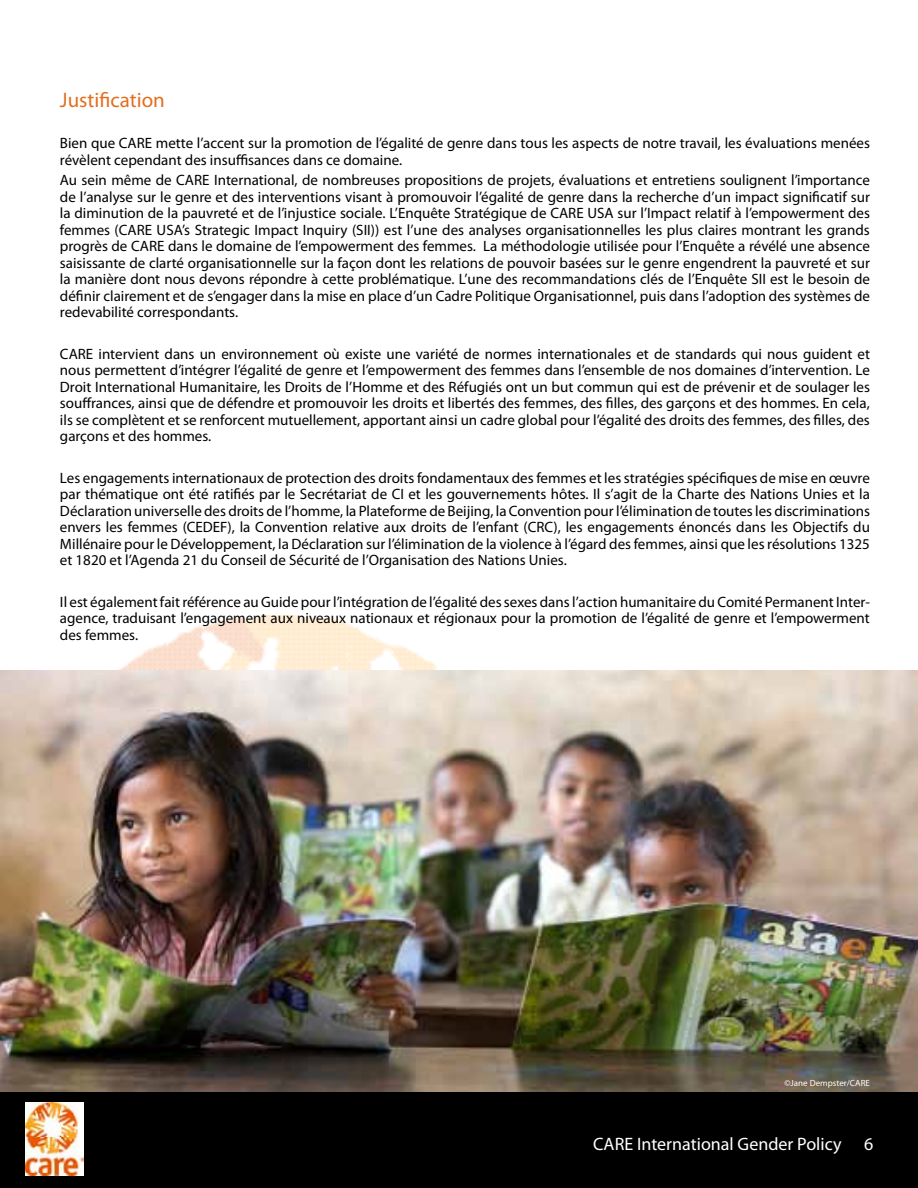
<style>
.page{position:relative;width:918px;height:1188px;background:#fff}
.page>*{position:absolute;margin:0;border:0;box-sizing:border-box;transform-origin:0 0}
.t1{font:21px "Myriad Pro";color:#e36f1e}
.t2{font:18px "Myriad Pro";color:#fff}
.t3{font:15px/16.5px "Myriad Pro";color:#000;text-align:justify}
.t4{font:9px "Myriad Pro";color:#fff}
</style>
<div class="page">
<img style="left:118px;top:616px;width:319px;height:54px">
<div style="left:0;top:1091px;width:918px;height:97px;background:#000"></div>
<img style="left:25px;top:1102px;width:58px;height:73px">
<img style="left:0;top:670px;width:918px;height:421px">
<h1 class="t1" style="left:60px;top:87px;width:106px">Justification</h1>
<p class="t3" style="left:60px;top:135px;width:812px">Bien que CARE mette l’accent sur la promotion de l’égalité de genre dans tous les aspects de notre travail, les évaluations menées révèlent cependant des insuffisances dans ce domaine.</p>
<p class="t3" style="left:60px;top:172px;width:812px">Au sein même de CARE International, de nombreuses propositions de projets, évaluations et entretiens soulignent l’importance de l’analyse sur le genre et des interventions visant à promouvoir l’égalité de genre dans la recherche d’un impact significatif sur la diminution de la pauvreté et de l’injustice sociale. L’Enquête Stratégique de CARE USA sur l’Impact relatif à l’empowerment des femmes (CARE USA’s Strategic Impact Inquiry (SII)) est l’une des analyses organisationnelles les plus claires montrant les grands progrès de CARE dans le domaine de l’empowerment des femmes. La méthodologie utilisée pour l’Enquête a révélé une absence saisissante de clarté organisationnelle sur la façon dont les relations de pouvoir basées sur le genre engendrent la pauvreté et sur la manière dont nous devons répondre à cette problématique. L’une des recommandations clés de l’Enquête SII est le besoin de définir clairement et de s’engager dans la mise en place d’un Cadre Politique Organisationnel, puis dans l’adoption des systèmes de redevabilité correspondants.</p>
<p class="t3" style="left:60px;top:345px;width:812px">CARE intervient dans un environnement où existe une variété de normes internationales et de standards qui nous guident et nous permettent d’intégrer l’égalité de genre et l’empowerment des femmes dans l’ensemble de nos domaines d’intervention. Le Droit International Humanitaire, les Droits de l’Homme et des Réfugiés ont un but commun qui est de prévenir et de soulager les souffrances, ainsi que de défendre et promouvoir les droits et libertés des femmes, des filles, des garçons et des hommes. En cela, ils se complètent et se renforcent mutuellement, apportant ainsi un cadre global pour l’égalité des droits des femmes, des filles, des garçons et des hommes.</p>
<p class="t3" style="left:60px;top:469px;width:812px">Les engagements internationaux de protection des droits fondamentaux des femmes et les stratégies spécifiques de mise en œuvre par thématique ont été ratifiés par le Secrétariat de CI et les gouvernements hôtes. Il s’agit de la Charte des Nations Unies et la Déclaration universelle des droits de l’homme, la Plateforme de Beijing, la Convention pour l’élimination de toutes les discriminations envers les femmes (CEDEF), la Convention relative aux droits de l’enfant (CRC), les engagements énoncés dans les Objectifs du Millénaire pour le Développement, la Déclaration sur l’élimination de la violence à l’égard des femmes, ainsi que les résolutions 1325 et 1820 et l’Agenda 21 du Conseil de Sécurité de l’Organisation des Nations Unies.</p>
<p class="t3" style="left:60px;top:593px;width:812px">Il est également fait référence au Guide pour l’intégration de l’égalité des sexes dans l’action humanitaire du Comité Permanent Inter&shy;agence, traduisant l’engagement aux niveaux nationaux et régionaux pour la promotion de l’égalité de genre et l’empowerment des femmes.</p>
<p class="t4" style="left:785px;top:1078px;width:87px">©Jane Dempster/CARE</p>
<p class="t2" style="left:593px;top:1133px;width:282px">CARE International Gender Policy 6</p>
</div>
